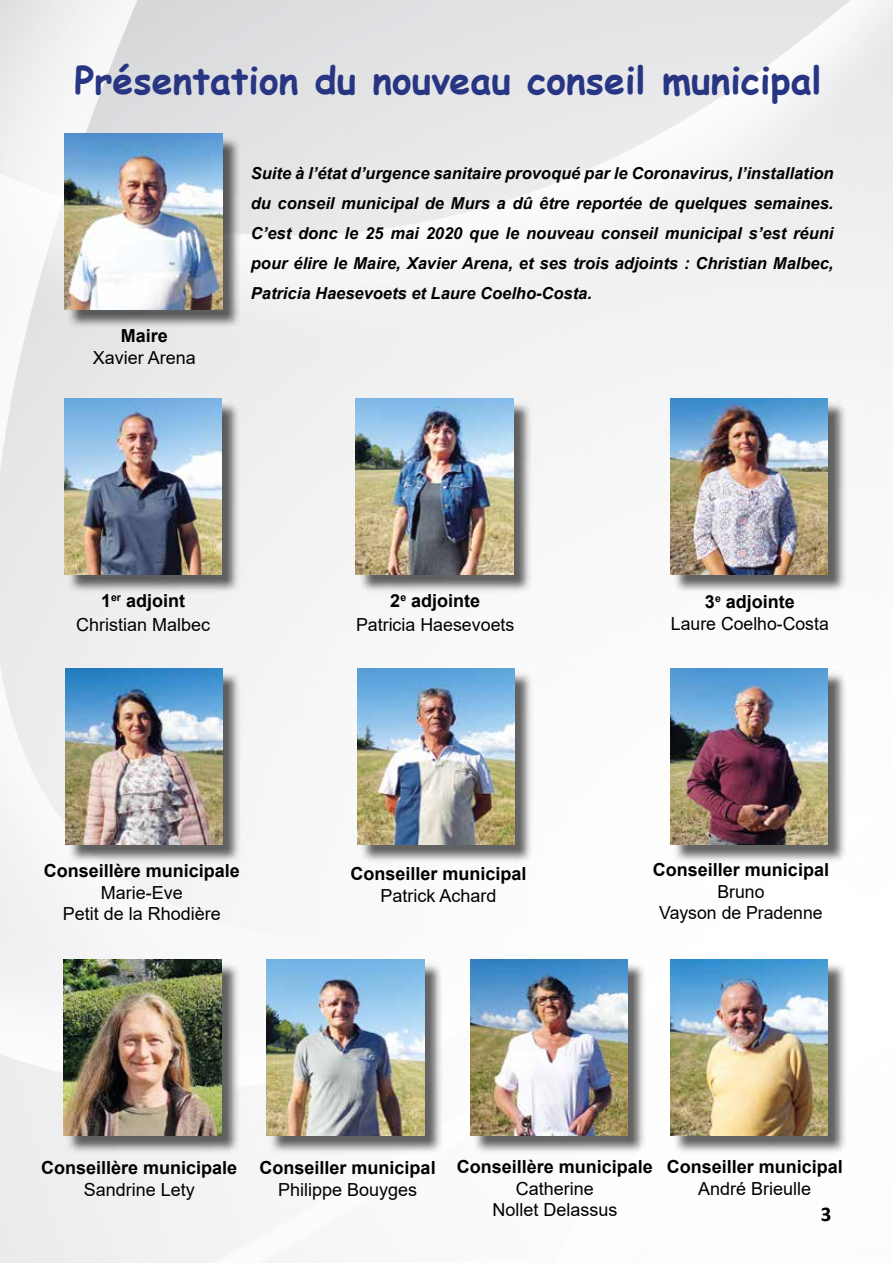
<style>
.page{position:relative;width:893px;height:1263px;background:#fff}
.page>*{position:absolute;margin:0;border:0;box-sizing:border-box;transform-origin:0 0}
.t1{font:700 37.5px "Comic Sans MS";color:#283583}
.t2{font:700 21px "Calibri";color:#000}
.t3{font:18px/21.6px "Arial";color:#000;text-align:center}
.t4{font:700 18px "Arial";color:#000}
.t5{font:italic 700 16.5px/30px "Arial";color:#000;text-align:justify}
.s1{font-weight:700}
</style>
<div class="page">
<img style="left:0;top:0;width:893px;height:156px">
<img style="left:0;top:156px;width:103px;height:1107px">
<img style="left:210px;top:156px;width:683px;height:263px">
<div style="left:210px;top:419px;width:153px;height:581px;background:#f5f5f7"></div>
<img style="left:532px;top:419px;width:141px;height:581px">
<div style="left:210px;top:1000px;width:91px;height:263px;background:#f5f6f7"></div>
<img style="left:670px;top:1000px;width:3px;height:136px">
<img style="left:67px;top:136px;width:174px;height:192px">
<img style="left:65px;top:133px;width:157px;height:176px">
<img style="left:673px;top:401px;width:174px;height:190px">
<img style="left:671px;top:398px;width:157px;height:176px">
<img style="left:673px;top:672px;width:172px;height:189px">
<img style="left:671px;top:668px;width:157px;height:176px">
<img style="left:673px;top:964px;width:173px;height:188px">
<img style="left:671px;top:959px;width:157px;height:176px">
<img style="left:358px;top:401px;width:174px;height:192px">
<img style="left:356px;top:398px;width:157px;height:176px">
<img style="left:360px;top:671px;width:173px;height:192px">
<img style="left:357px;top:668px;width:157px;height:176px">
<img style="left:473px;top:962px;width:173px;height:190px">
<img style="left:470px;top:959px;width:158px;height:176px">
<img style="left:269px;top:962px;width:173px;height:192px">
<img style="left:267px;top:959px;width:157px;height:176px">
<img style="left:67px;top:401px;width:173px;height:192px">
<img style="left:64px;top:398px;width:158px;height:176px">
<img style="left:68px;top:671px;width:173px;height:192px">
<img style="left:65px;top:668px;width:157px;height:176px">
<img style="left:66px;top:962px;width:174px;height:192px">
<img style="left:64px;top:959px;width:157px;height:176px">
<h1 class="t1" style="left:75px;top:52px;width:749px">Présentation du nouveau conseil municipal</h1>
<p class="t4" style="left:121px;top:323px;width:49px">Maire</p>
<p class="t3" style="left:93px;top:346px;width:105px">Xavier Arena</p>
<p class="t5" style="left:251px;top:159px;width:584px">Suite à l’état d’urgence sanitaire provoqué par le Coronavirus, l’installation du conseil municipal de Murs a dû être reportée de quelques semaines.<br>C’est donc le 25 mai 2020 que le nouveau conseil municipal s’est réuni pour élire le Maire, Xavier Arena, et ses trois adjoints : Christian Malbec, Patricia Haesevoets et Laure Coelho-Costa.</p>
<p class="t3" style="left:76px;top:588px;width:136px;line-height:24px"><span class="s1">1</span><sup>er</sup> <span class="s1">adjoint<br></span>Christian Malbec</p>
<p class="t3" style="left:671px;top:591px;width:159px"><span class="s1">3</span><sup>e</sup> <span class="s1">adjointe<br></span>Laure Coelho-Costa</p>
<p class="t3" style="left:356px;top:588px;width:160px;line-height:24px"><span class="s1">2</span><sup>e</sup> <span class="s1">adjointe<br></span>Patricia Haesevoets</p>
<p class="t4" style="left:44px;top:858px;width:198px">Conseillère municipale</p>
<p class="t3" style="left:63px;top:882px;width:160px">Marie-Eve<br>Petit de la Rhodière</p>
<p class="t4" style="left:350px;top:861px;width:178px">Conseiller municipal</p>
<p class="t3" style="left:380px;top:884px;width:118px">Patrick Achard</p>
<p class="t4" style="left:653px;top:857px;width:178px">Conseiller municipal</p>
<p class="t3" style="left:659px;top:880px;width:165px">Bruno<br>Vayson de Pradenne</p>
<p class="t4" style="left:41px;top:1155px;width:198px">Conseillère municipale</p>
<p class="t3" style="left:84px;top:1178px;width:113px">Sandrine Lety</p>
<p class="t4" style="left:260px;top:1155px;width:178px">Conseiller municipal</p>
<p class="t3" style="left:278px;top:1178px;width:141px">Philippe Bouyges</p>
<p class="t4" style="left:457px;top:1154px;width:198px">Conseillère municipale</p>
<p class="t3" style="left:492px;top:1177px;width:127px">Catherine<br>Nollet Delassus</p>
<p class="t4" style="left:667px;top:1154px;width:178px">Conseiller municipal</p>
<p class="t3" style="left:698px;top:1177px;width:115px">André Brieulle</p>
<p class="t2" style="left:821px;top:1199px;width:12px">3</p>
</div>
